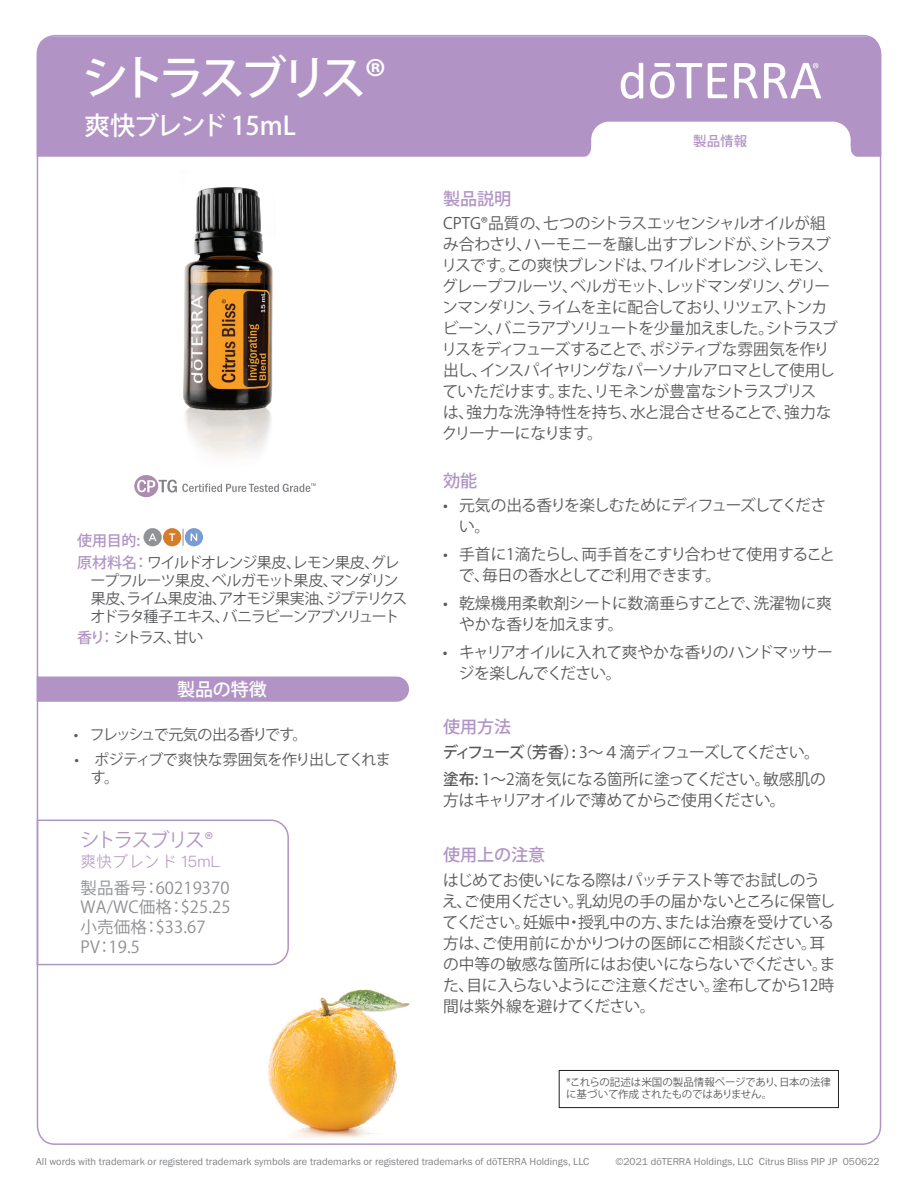
<style>
.page{position:relative;width:918px;height:1188px;background:#fff}
.page>*{position:absolute;margin:0;border:0;box-sizing:border-box;transform-origin:0 0}
.t1{font:500 46.5px "Koz Go Pro";letter-spacing:-.145em;color:#fff}
.t2{font:500 25.5px "Koz Go Pro";letter-spacing:-.035em;color:#fff}
.t3{font:19.5px "Koz Go Pro";letter-spacing:-.095em;color:#b194c5}
.t4{font:500 18px "Koz Go Pro";letter-spacing:-.005em;color:#fff}
.t5{font:500 17.1px "Koz Go Pro";color:#b194c5}
.t6{font:16.5px/19.8px "Koz Go Pro";letter-spacing:.01em;color:#8d8f92}
.t7{font:15.75px/21px "Koz Go Pro";letter-spacing:-.04em;color:#5a5a5d}
.t8{font:15.75px/21px "Koz Go Pro";letter-spacing:-.02em;color:#5a5a5d}
.t9{font:15.75px/27.8px "Koz Go Pro";letter-spacing:-.05em;color:#57585a}
.t10{font:15.75px/21px "Koz Go Pro";letter-spacing:-.01em;color:#5a5a5d}
.t11{font:15.75px/21px "Koz Go Pro";letter-spacing:-.07em;color:#5a5a5d}
.t12{font:300 15.75px "Ping Fang TC";letter-spacing:.01em;color:#b194c5}
.t13{font:15px/18px "Koz Go Pro";letter-spacing:-.07em;color:#57585a}
.t14{font:15px/18px "Koz Go Pro";letter-spacing:-.03em;color:#5a5a5d}
.t15{font:15px "Koz Go Pro";letter-spacing:-.1em;color:#5a5a5d}
.t16{font:500 13.5px "Koz Go Pro";color:#b194c5}
.t17{font:10.5px "Franklin Gothic URW Boo";color:#808285}
.t18{font:10.5px/12.6px "Koz Go Pro";letter-spacing:-.01em;color:#5a5a5d}
.s1{font-weight:500;color:#b194c5}
.s2{font-weight:500}
</style>
<div class="page">
<div style="left:37px;top:36px;width:844px;height:121px;background:#b194c5"></div>
<svg style="left:734px;top:63px;width:24px;height:35px"></svg>
<svg style="left:708px;top:63px;width:19px;height:35px"></svg>
<svg style="left:650px;top:63px;width:52px;height:35px"></svg>
<svg style="left:621px;top:63px;width:22px;height:36px"></svg>
<svg style="left:764px;top:63px;width:57px;height:35px"></svg>
<svg style="left:581px;top:122px;width:280px;height:35px"></svg>
<svg style="left:183px;top:529px;width:1px;height:17px"></svg>
<div style="left:143px;top:528px;width:19px;height:18px;background:#919295;border-radius:50%"></div>
<svg style="left:149px;top:533px;width:8px;height:8px"></svg>
<div style="left:163px;top:528px;width:18px;height:18px;background:#d77c29;border-radius:50%"></div>
<svg style="left:169px;top:533px;width:6px;height:8px"></svg>
<div style="left:185px;top:528px;width:18px;height:18px;background:#799cd1;border-radius:50%"></div>
<svg style="left:191px;top:533px;width:6px;height:8px"></svg>
<div style="left:37px;top:677px;width:372px;height:25px;background:#b194c5"></div>
<svg style="left:36px;top:819px;width:253px;height:147px"></svg>
<img style="left:268px;top:989px;width:142px;height:150px">
<div style="left:559px;top:1070px;width:280px;height:38px;border:1px solid #231f20"></div>
<img style="left:183px;top:187px;width:90px;height:270px">
<svg style="left:134px;top:475px;width:182px;height:22px"></svg>
<h1 class="t1" style="left:82px;top:48px;width:306px">シトラスブリス®</h1>
<h2 class="t2" style="left:84px;top:109px;width:213px">爽快ブレンド 15mL</h2>
<p class="t13" style="left:77px;top:531px;width:324px;line-height:21.5px"><span class="s1">使用目的:<br>原材料名：</span> ワイルドオレンジ果皮、レモン果皮、グレ</p>
<p class="t13" style="left:90px;top:572px;width:318px">ープフルーツ果皮、ベルガモット果皮、マンダリン果皮、ライム果皮油、アオモジ果実油、ジプテリクスオドラタ種子エキス、バニラビーンアブソリュート</p>
<p class="t13" style="left:77px;top:629px;width:128px"><span class="s1">香り：</span> シトラス、甘い</p>
<p class="t4" style="left:177px;top:678px;width:91px">製品の特徴</p>
<p class="t15" style="left:74px;top:725px;width:235px">• フレッシュで元気の出る香りです。</p>
<p class="t14" style="left:91px;top:751px;width:302px;text-indent:-16px">• ポジティブで爽快な雰囲気を作り出してくれます。</p>
<p class="t3" style="left:80px;top:828px;width:135px">シトラスブリス®</p>
<p class="t12" style="left:81px;top:852px;width:141px">爽快ブレンド 15mL</p>
<p class="t6" style="left:81px;top:878px;width:151px">製品番号：60219370<br>WA/WC価格：$25.25小売価格：$33.67<br>PV：19.5</p>
<p class="t16" style="left:693px;top:132px;width:55px">製品情報</p>
<p class="t5" style="left:443px;top:187px;width:70px">製品説明</p>
<p class="t7" style="left:442px;top:213px;width:398px">CPTG®品質の、七つのシトラスエッセンシャルオイルが組み合わさり、ハーモニーを醸し出すブレンドが、シトラスブリスです。この爽快ブレンドは、ワイルドオレンジ、レモン、グレープフルーツ、ベルガモット、レッドマンダリン、グリーンマンダリン、ライムを主に配合しており、リツェア、トンカビーン、バニラアブソリュートを少量加えました。シトラスブリスをディフューズすることで、ポジティブな雰囲気を作り出し、インスパイヤリングなパーソナルアロマとして使用していただけます。また、リモネンが豊富なシトラスブリス<br>は、強力な洗浄特性を持ち、水と混合させることで、強力なクリーナーになります。</p>
<p class="t5" style="left:443px;top:470px;width:36px">効能</p>
<p class="t11" style="left:459px;top:495px;width:368px;text-indent:-16px">• 元気の出る香りを楽しむためにディフューズしてください。</p>
<p class="t7" style="left:459px;top:544px;width:378px;text-indent:-16px">• 手首に1滴たらし、両手首をこすり合わせて使用することで、毎日の香水としてご利用できます。</p>
<p class="t10" style="left:459px;top:593px;width:374px;text-indent:-16px">• 乾燥機用柔軟剤シートに数滴垂らすことで、洗濯物に爽やかな香りを加えます。</p>
<p class="t7" style="left:459px;top:642px;width:376px;text-indent:-16px">• キャリアオイルに入れて爽やかな香りのハンドマッサージを楽しんでください。</p>
<p class="t5" style="left:443px;top:716px;width:70px">使用方法</p>
<p class="t9" style="left:442px;top:738px;width:385px"><span class="s2">ディフューズ（芳香）:</span> 3～４滴ディフューズしてください。<span class="s2">塗布:</span> 1～2滴を気になる箇所に塗ってください。敏感肌の</p>
<p class="t9" style="left:443px;top:787px;width:344px">方はキャリアオイルで薄めてからご使用ください。</p>
<p class="t5" style="left:443px;top:844px;width:104px">使用上の注意</p>
<p class="t8" style="left:442px;top:870px;width:395px">はじめてお使いになる際はパッチテスト等でお試しのうえ、ご使用ください。乳幼児の手の届かないところに保管してください。妊娠中・授乳中の方、または治療を受けている方は、ご使用前にかかりつけの医師にご相談ください。耳の中等の敏感な箇所にはお使いにならないでください。また、目に入らないようにご注意ください。塗布してから12時間は紫外線を避けてください。</p>
<p class="t18" style="left:566px;top:1076px;width:266px">*これらの記述は米国の製品情報ページであり、日本の法律に基づいて作成 されたものではありません。</p>
<p class="t17" style="left:36px;top:1155px;width:555px">All words with trademark or registered trademark symbols are trademarks or registered trademarks of dōTERRA Holdings, LLC</p>
<p class="t17" style="left:615px;top:1155px;width:266px">©2021 dōTERRA Holdings, LLC Citrus Bliss PIP JP 050622</p>
</div>
